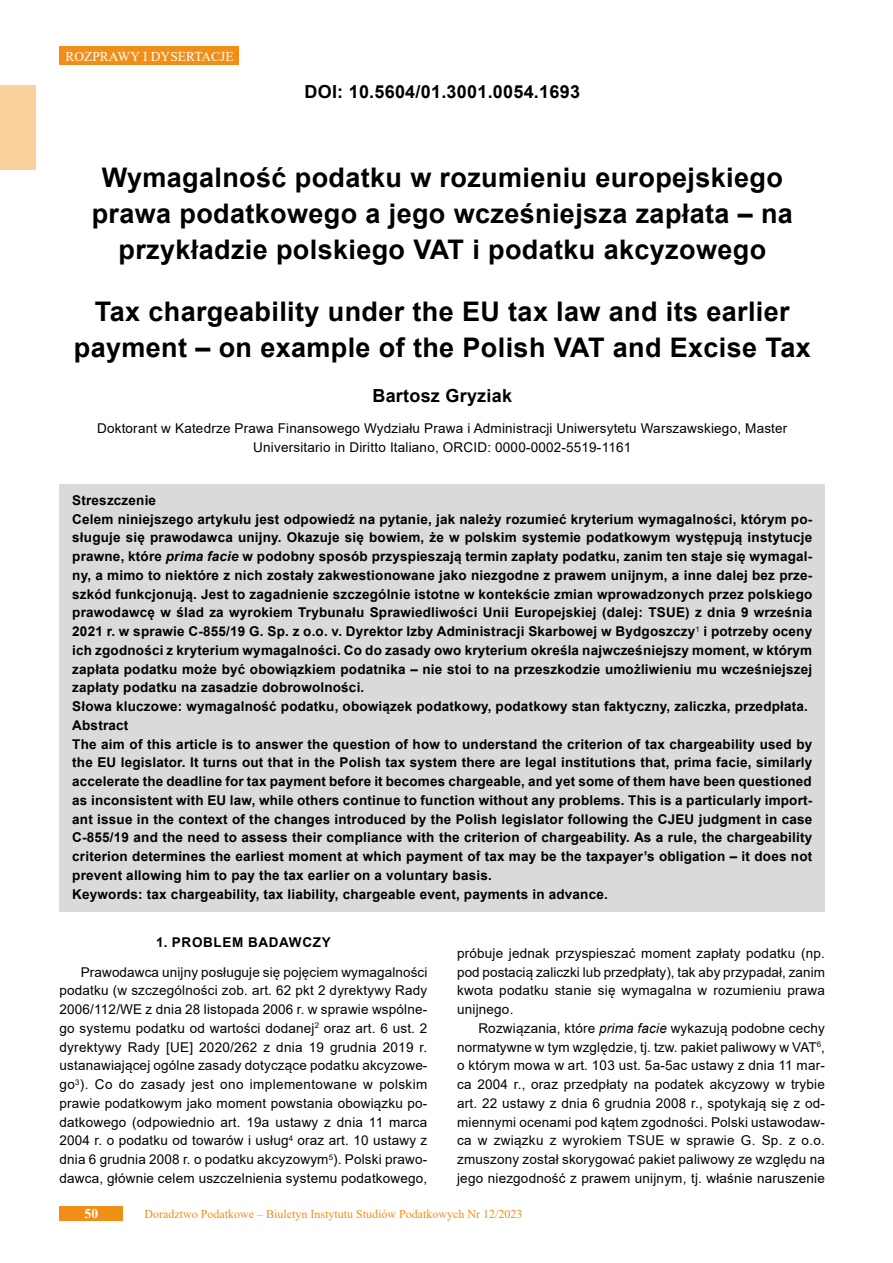
<style>
.page{position:relative;width:893px;height:1263px;background:#fff}
.page>*{position:absolute;margin:0;border:0;box-sizing:border-box;transform-origin:0 0}
.tytul{font:700 27px/36px "Arial";letter-spacing:.015em;color:#000;text-align:center}
.doi{font:700 18px "Arial";letter-spacing:.015em;color:#000}
.autor1{font:700 18px "Arial";letter-spacing:.015em;color:#000}
.lead{font:700 13.5px/18.8px "Arial";letter-spacing:.015em;color:#000;text-align:justify}
.tekst{font:13.5px/18.8px "Arial";letter-spacing:.015em;color:#000;text-align:justify}
.inf_o_autorze{font:13.5px/18.8px "Arial";letter-spacing:.015em;color:#000;text-align:center}
.t1{font:13.5px "Times New Roman";color:#fff}
.Srodtytul{font:700 13.5px "Arial";letter-spacing:.05em;color:#000}
.t2{font:700 13.5px "Times New Roman";color:#fff}
.t3{font:12px "Times New Roman";color:#f18e18}
.s1{font-style:italic}
</style>
<div class="page">
<div style="left:60px;top:1205px;width:63px;height:15px;background:#f18e18"></div>
<div style="left:60px;top:46px;width:179px;height:19px;background:#f18e18"></div>
<div style="left:0;top:85px;width:36px;height:85px;background:#fad29e"></div>
<div style="left:60px;top:484px;width:765px;height:34px;background:#d8dadc"></div>
<div style="left:60px;top:503px;width:765px;height:203px;background:#d8dadc"></div>
<div style="left:60px;top:691px;width:765px;height:34px;background:#d8dadc"></div>
<div style="left:60px;top:709px;width:765px;height:34px;background:#d8dadc"></div>
<div style="left:60px;top:728px;width:765px;height:165px;background:#d8dadc"></div>
<div style="left:60px;top:878px;width:765px;height:34px;background:#d8dadc"></div>
<p class="t1" style="left:65px;top:47px;width:170px">ROZPRAWY I DYSERTACJE</p>
<p class="doi" style="left:304px;top:79px;width:277px">DOI: 10.5604/01.3001.0054.1693</p>
<p class="tytul" style="left:92px;top:160px;width:703px">Wymagalność podatku w rozumieniu europejskiego prawa podatkowego a jego wcześniejsza zapłata – na przykładzie polskiego VAT i podatku akcyzowego</p>
<p class="tytul" style="left:74px;top:294px;width:738px">Tax chargeability under the EU tax law and its earlier payment – on example of the Polish VAT and Excise Tax</p>
<p class="autor1" style="left:372px;top:383px;width:141px">Bartosz Gryziak</p>
<p class="inf_o_autorze" style="left:97px;top:419px;width:692px">Doktorant w Katedrze Prawa Finansowego Wydziału Prawa i Administracji Uniwersytetu Warszawskiego, Master<br>Universitario in Diritto Italiano, ORCID: 0000-0002-5519-1161</p>
<p class="lead" style="left:72px;top:491px;width:85px">Streszczenie</p>
<p class="lead" style="left:72px;top:510px;width:742px">Celem niniejszego artykułu jest odpowiedź na pytanie, jak należy rozumieć kryterium wymagalności, którym po&shy;sługuje się prawodawca unijny. Okazuje się bowiem, że w polskim systemie podatkowym występują instytucje prawne, które <span class="s1">prima facie</span> w podobny sposób przyspieszają termin zapłaty podatku, zanim ten staje się wymagal&shy;ny, a mimo to niektóre z nich zostały zakwestionowane jako niezgodne z prawem unijnym, a inne dalej bez prze&shy;szkód funkcjonują. Jest to zagadnienie szczególnie istotne w kontekście zmian wprowadzonych przez polskiego prawodawcę w ślad za wyrokiem Trybunału Sprawiedliwości Unii Europejskiej (dalej: TSUE) z dnia 9 września 2021 r. w sprawie C-855/19 G. Sp. z o.o. v. Dyrektor Izby Administracji Skarbowej w Bydgoszczy<sup>1</sup> i potrzeby oceny ich zgodności z kryterium wymagalności. Co do zasady owo kryterium określa najwcześniejszy moment, w którym zapłata podatku może być obowiązkiem podatnika – nie stoi to na przeszkodzie umożliwieniu mu wcześniejszej zapłaty podatku na zasadzie dobrowolności.</p>
<p class="lead" style="left:72px;top:697px;width:737px">Słowa kluczowe: wymagalność podatku, obowiązek podatkowy, podatkowy stan faktyczny, zaliczka, przedpłata.</p>
<p class="lead" style="left:72px;top:716px;width:58px">Abstract</p>
<p class="lead" style="left:72px;top:735px;width:742px">The aim of this article is to answer the question of how to understand the criterion of tax chargeability used by the EU legislator. It turns out that in the Polish tax system there are legal institutions that, prima facie, similarly accelerate the deadline for tax payment before it becomes chargeable, and yet some of them have been questioned as inconsistent with EU law, while others continue to function without any problems. This is a particularly import&shy;ant issue in the context of the changes introduced by the Polish legislator following the CJEU judgment in case C-855/19 and the need to assess their compliance with the criterion of chargeability. As a rule, the chargeability criterion determines the earliest moment at which payment of tax may be the taxpayer’s obligation – it does not prevent allowing him to pay the tax earlier on a voluntary basis.</p>
<p class="lead" style="left:72px;top:885px;width:537px">Keywords: tax chargeability, tax liability, chargeable event, payments in advance.</p>
<p class="Srodtytul" style="left:156px;top:933px;width:176px">1. PROBLEM BADAWCZY</p>
<p class="tekst" style="left:60px;top:962px;width:369px;text-indent:21px">Prawodawca unijny posługuje się pojęciem wymagalności podatku (w szczególności zob. art. 62 pkt 2 dyrektywy Rady 2006/112/WE z dnia 28 listopada 2006 r. w sprawie wspólne&shy;go systemu podatku od wartości dodanej<sup>2</sup> oraz art. 6 ust. 2 dyrektywy Rady [UE] 2020/262 z dnia 19 grudnia 2019 r. ustanawiającej ogólne zasady dotyczące podatku akcyzowe&shy;go<sup>3</sup>). Co do zasady jest ono implementowane w polskim prawie podatkowym jako moment powstania obowiązku po&shy;datkowego (odpowiednio art. 19a ustawy z dnia 11 marca 2004 r. o podatku od towarów i usług<sup>4</sup> oraz art. 10 ustawy z dnia 6 grudnia 2008 r. o podatku akcyzowym<sup>5</sup>). Polski prawo&shy;dawca, głównie celem uszczelnienia systemu podatkowego,</p>
<p class="tekst" style="left:457px;top:944px;width:369px">próbuje jednak przyspieszać moment zapłaty podatku (np. pod postacią zaliczki lub przedpłaty), tak aby przypadał, zanim kwota podatku stanie się wymagalna w rozumieniu prawa unijnego.</p>
<p class="tekst" style="left:457px;top:1019px;width:369px;text-indent:21px">Rozwiązania, które <span class="s1">prima facie</span> wykazują podobne cechy normatywne w tym względzie, tj. tzw. pakiet paliwowy w VAT<sup>6</sup>, o którym mowa w art. 103 ust. 5a-5ac ustawy z dnia 11 mar&shy;ca 2004 r., oraz przedpłaty na podatek akcyzowy w trybie art. 22 ustawy z dnia 6 grudnia 2008 r., spotykają się z od&shy;miennymi ocenami pod kątem zgodności. Polski ustawodaw&shy;ca w związku z wyrokiem TSUE w sprawie G. Sp. z o.o. zmuszony został skorygować pakiet paliwowy ze względu na jego niezgodność z prawem unijnym, tj. właśnie naruszenie</p>
<p class="t2" style="left:85px;top:1204px;width:15px">50</p>
<p class="t3" style="left:145px;top:1205px;width:379px">Doradztwo Podatkowe – Biuletyn Instytutu Studiów Podatkowych Nr 12/2023</p>
</div>
